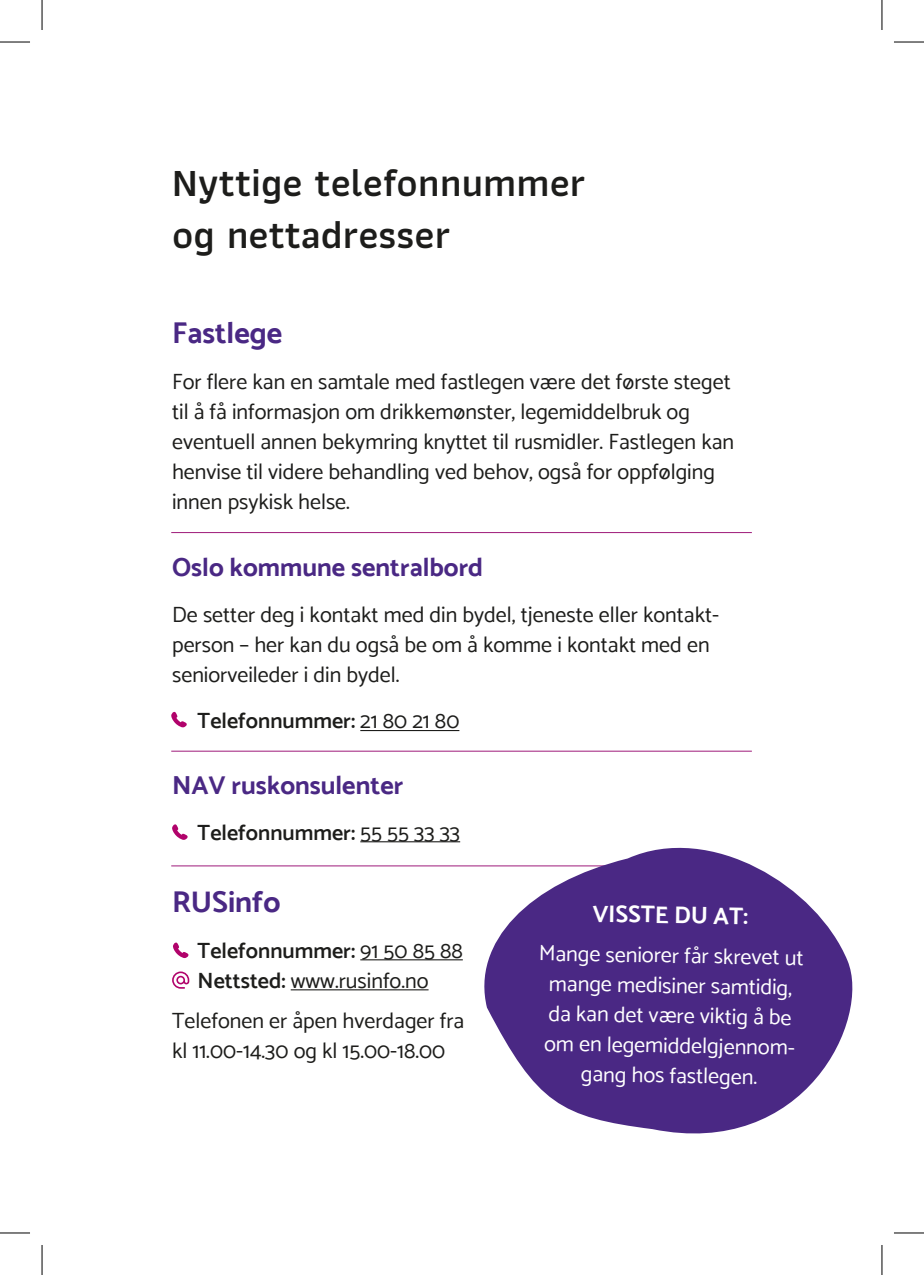
<style>
.page{position:relative;width:924px;height:1275px;background:#fff}
.page>*{position:absolute;margin:0;border:0;box-sizing:border-box;transform-origin:0 0}
.t1{font:600 40px/52px "Athiti";color:#1d1d1b}
.t2{font:700 30px "Catamaran";color:#4a2884}
.t3{font:700 26px "Catamaran";color:#4a2884}
.t4{font:700 24px "Catamaran";color:#fff}
.t5{font:22px/30px "Catamaran";color:#1d1d1b}
.t6{font:22px/30px "Catamaran";color:#fff;text-align:center}
.t7{font:600 22px "Catamaran";color:#1d1d1b}
.s1{font-weight:400}
.s2{font-weight:600}
</style>
<div class="page">
<hr style="left:360px;top:730px;width:99px;height:1px;background:#1d1d1b">
<hr style="left:360px;top:841px;width:100px;height:1px;background:#1d1d1b">
<hr style="left:360px;top:959px;width:102px;height:1px;background:#1d1d1b">
<hr style="left:290px;top:989px;width:138px;height:1px;background:#1d1d1b">
<svg style="left:171px;top:712px;width:16px;height:15px"></svg>
<svg style="left:172px;top:824px;width:16px;height:16px"></svg>
<svg style="left:173px;top:942px;width:16px;height:16px"></svg>
<svg style="left:172px;top:971px;width:17px;height:17px"></svg>
<hr style="left:171px;top:532px;width:580px;height:1px;background:#9e1a7a">
<hr style="left:171px;top:751px;width:580px;height:1px;background:#9e1a7a">
<hr style="left:171px;top:865px;width:489px;height:1px;background:#9e1a7a">
<svg style="left:471px;top:847px;width:382px;height:287px;fill:#4a2884"></svg>
<hr style="left:0;top:42px;width:30px;height:1px;background:#000">
<hr style="left:893px;top:42px;width:30px;height:1px;background:#000">
<hr style="left:0;top:1232px;width:30px;height:1px;background:#000">
<hr style="left:893px;top:1232px;width:30px;height:1px;background:#000">
<hr style="left:42px;top:0;width:1px;height:30px;background:#000">
<hr style="left:42px;top:1245px;width:1px;height:30px;background:#000">
<hr style="left:881px;top:0;width:1px;height:30px;background:#000">
<hr style="left:881px;top:1245px;width:1px;height:30px;background:#000">
<p class="t1" style="left:172px;top:157px;width:415px">Nyttige telefonnummer og nettadresser</p>
<p class="t2" style="left:172px;top:315px;width:112px">Fastlege</p>
<p class="t5" style="left:172px;top:366px;width:563px">For flere kan en samtale med fastlegen være det første steget til å få informasjon om drikkemønster, legemiddelbruk og eventuell annen bekymring knyttet til rusmidler. Fastlegen kan henvise til videre behandling ved behov, også for oppfølging innen psykisk helse.</p>
<p class="t3" style="left:172px;top:552px;width:312px">Oslo kommune sentralbord</p>
<p class="t5" style="left:172px;top:600px;width:548px">De setter deg i kontakt med din bydel, tjeneste eller kontakt&shy;person – her kan du også be om å komme i kontakt med en seniorveileder i din bydel.</p>
<p class="t7" style="left:197px;top:708px;width:263px">Telefonnummer: <span class="s1">21 80 21 80</span></p>
<p class="t3" style="left:172px;top:769px;width:232px">NAV ruskonsulenter</p>
<p class="t7" style="left:197px;top:819px;width:264px">Telefonnummer: <span class="s1">55 55 33 33</span></p>
<p class="t2" style="left:172px;top:883px;width:110px">RUSinfo</p>
<p class="t7" style="left:197px;top:937px;width:266px">Telefonnummer: <span class="s1">91 50 85 88</span></p>
<p class="t5" style="left:197px;top:965px;width:232px"><span class="s2">Nettsted:</span> www.rusinfo.no</p>
<p class="t5" style="left:172px;top:1005px;width:293px">Telefonen er åpen hverdager fra</p>
<p class="t5" style="left:172px;top:1035px;width:274px">kl 11.00-14.30 og kl 15.00-18.00</p>
<p class="t4" style="left:592px;top:899px;width:157px;rotate:1deg">VISSTE DU AT:</p>
<p class="t6" style="left:539px;top:937px;width:266px;rotate:1deg">Mange seniorer får skrevet ut mange medisiner samtidig, da kan det være viktig å be om en legemiddelgjennom&shy;gang hos fastlegen.</p>
</div>
